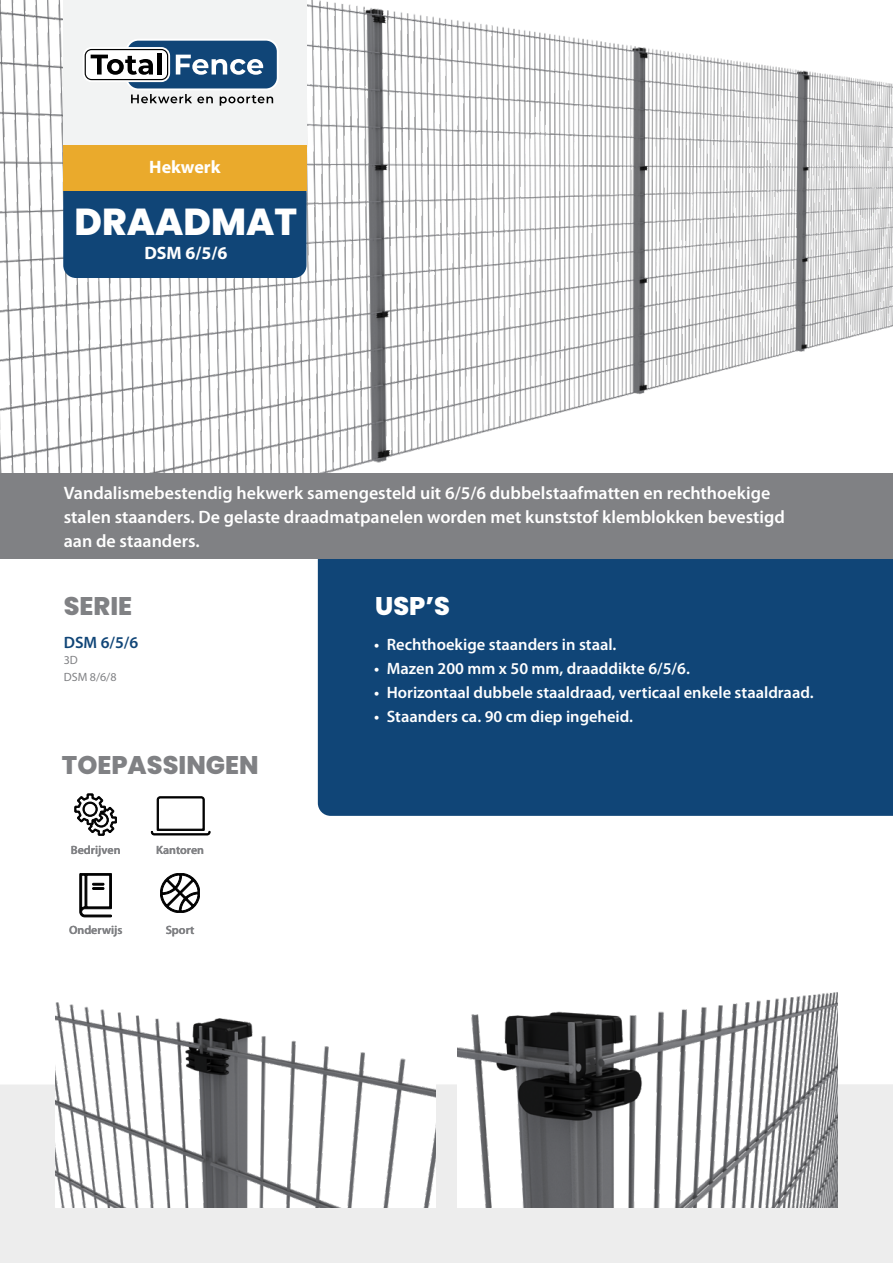
<style>
.page{position:relative;width:893px;height:1263px;background:#fff}
.page>*{position:absolute;margin:0;border:0;box-sizing:border-box;transform-origin:0 0}
.t1{font:800 37.5px "Poppins";color:#fff}
.t2{font:800 25.5px "Poppins";color:#808184}
.t3{font:800 25.5px "Poppins";color:#fff}
.t4{font:600 18px/24px "Myriad Pro";color:#fff}
.t5{font:700 18px "Myriad Pro";color:#fff}
.t6{font:600 16.5px "Myriad Pro";color:#fff}
.t7{font:600 16.5px "Myriad Pro";color:#104577}
.t8{font:600 12px "Myriad Pro";color:#808184}
.t9{font:12px/16.5px "Myriad Pro";color:#808184}
</style>
<div class="page">
<div style="left:318px;top:558px;width:575px;height:258px;background:#104577"></div>
<img style="left:0;top:0;width:893px;height:473px">
<div style="left:63px;top:191px;width:243px;height:87px;background:#104577"></div>
<div style="left:63px;top:145px;width:243px;height:46px;background:#eaaa2c"></div>
<div style="left:63px;top:0;width:243px;height:145px;background:#f2f3f3"></div>
<svg style="left:83px;top:39px;width:195px;height:67px"></svg>
<div style="left:0;top:473px;width:893px;height:85px;background:#808184"></div>
<div style="left:0;top:1084px;width:893px;height:179px;background:#ededed"></div>
<img style="left:55px;top:1002px;width:381px;height:205px">
<img style="left:457px;top:992px;width:381px;height:216px">
<svg style="left:80px;top:873px;width:32px;height:44px"></svg>
<svg style="left:160px;top:873px;width:40px;height:40px"></svg>
<svg style="left:74px;top:793px;width:43px;height:43px"></svg>
<svg style="left:151px;top:796px;width:60px;height:40px"></svg>
<p class="t5" style="left:149px;top:155px;width:73px">Hekwerk</p>
<h1 class="t1" style="left:75px;top:200px;width:224px">DRAADMAT</h1>
<p class="t5" style="left:144px;top:241px;width:84px">DSM 6/5/6</p>
<p class="t4" style="left:64px;top:480px;width:723px">Vandalismebestendig hekwerk samengesteld uit 6/5/6 dubbelstaafmatten en rechthoekige stalen staanders. De gelaste draadmatpanelen worden met kunststof klemblokken bevestigd aan de staanders.</p>
<h2 class="t2" style="left:64px;top:591px;width:70px">SERIE</h2>
<h2 class="t3" style="left:375px;top:591px;width:76px">USP’S</h2>
<p class="t7" style="left:64px;top:632px;width:76px">DSM 6/5/6</p>
<p class="t9" style="left:64px;top:652px;width:54px">3D<br>DSM 8/6/8</p>
<p class="t6" style="left:374px;top:634px;width:244px">• Rechthoekige staanders in staal.</p>
<p class="t6" style="left:374px;top:658px;width:317px">• Mazen 200 mm x 50 mm, draaddikte 6/5/6.</p>
<p class="t6" style="left:374px;top:682px;width:441px">• Horizontaal dubbele staaldraad, verticaal enkele staaldraad.</p>
<p class="t6" style="left:374px;top:706px;width:261px">• Staanders ca. 90 cm diep ingeheid.</p>
<h2 class="t2" style="left:62px;top:750px;width:198px">TOEPASSINGEN</h2>
<p class="t8" style="left:71px;top:842px;width:51px">Bedrijven</p>
<p class="t8" style="left:156px;top:842px;width:50px">Kantoren</p>
<p class="t8" style="left:69px;top:923px;width:55px">Onderwijs</p>
<p class="t8" style="left:166px;top:923px;width:30px">Sport</p>
</div>
